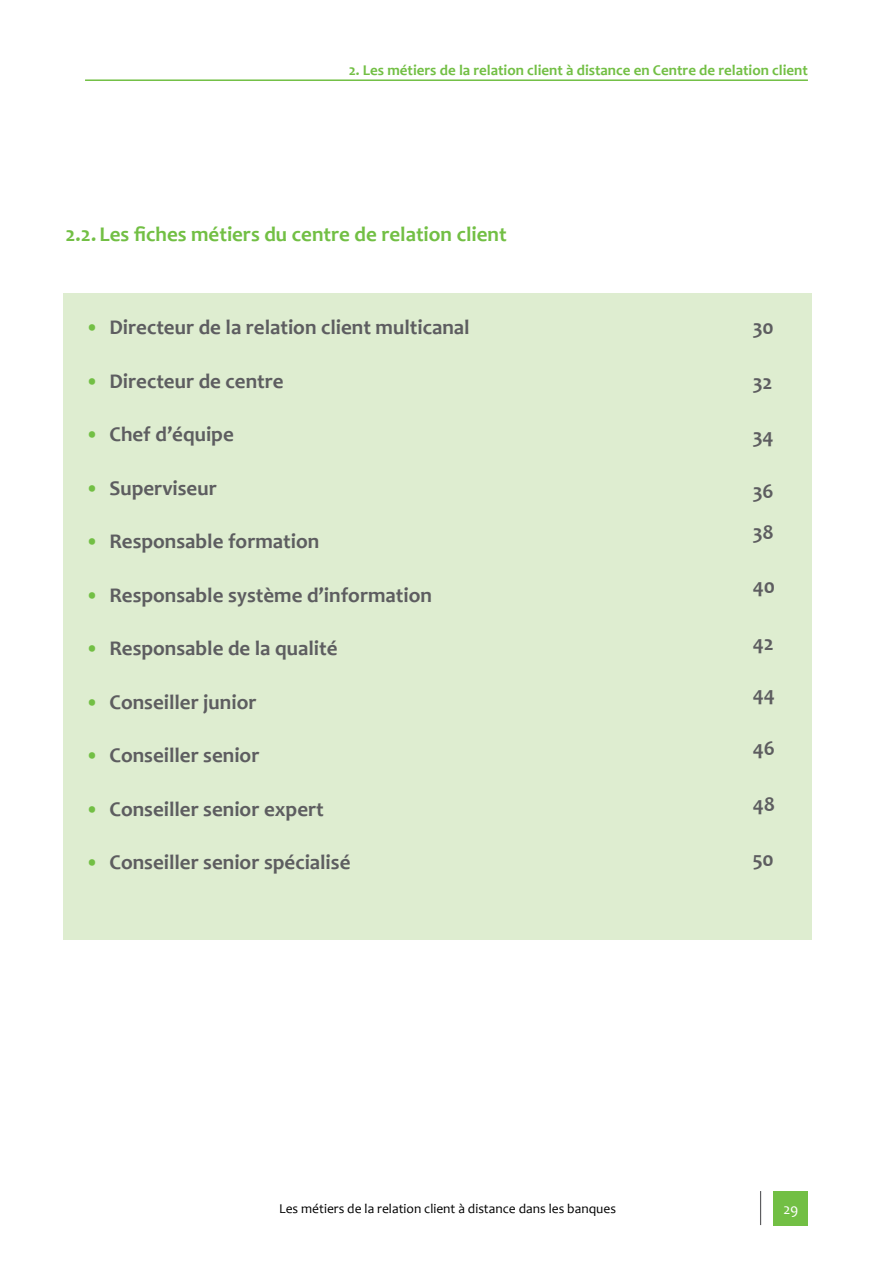
<style>
.page{position:relative;width:893px;height:1263px;background:#fff}
.page>*{position:absolute;margin:0;border:0;box-sizing:border-box;transform-origin:0 0}
.t1{font:700 21px/41.1px "Candara";color:#5d5d60}
.t2{font:700 21px "Candara";color:#72bf44}
.t3{font:700 15px "Candara";color:#72bf44}
.t4{font:15px "Candara";color:#fff}
.t5{font:13.5px "Candara";color:#000}
.s1{color:#72bf44}
</style>
<div class="page">
<div style="left:774px;top:1191px;width:34px;height:34px;background:#72bf44"></div>
<hr style="left:760px;top:1191px;width:1px;height:34px;background:#5d5d60">
<div style="left:64px;top:293px;width:748px;height:647px;background:#deedd0"></div>
<hr style="left:85px;top:79px;width:723px;height:2px;background:#72bf44">
<p class="t3" style="left:349px;top:61px;width:461px">2. Les métiers de la relation client à distance en Centre de relation client</p>
<p class="t2" style="left:66px;top:221px;width:442px">2.2. Les fiches métiers du centre de relation client</p>
<p class="t1" style="left:85px;top:306px;width:386px"><span class="s1">•</span> Directeur de la relation client multicanal</p>
<p class="t1" style="left:85px;top:360px;width:200px"><span class="s1">•</span> Directeur de centre</p>
<p class="t1" style="left:85px;top:414px;width:150px"><span class="s1">•</span> Chef d’équipe</p>
<p class="t1" style="left:85px;top:467px;width:133px"><span class="s1">•</span> Superviseur</p>
<p class="t1" style="left:85px;top:521px;width:236px"><span class="s1">•</span> Responsable formation</p>
<p class="t1" style="left:85px;top:574px;width:348px"><span class="s1">•</span> Responsable système d’information</p>
<p class="t1" style="left:85px;top:628px;width:254px"><span class="s1">•</span> Responsable de la qualité</p>
<p class="t1" style="left:85px;top:681px;width:173px"><span class="s1">•</span> Conseiller junior</p>
<p class="t1" style="left:85px;top:735px;width:176px"><span class="s1">•</span> Conseiller senior</p>
<p class="t1" style="left:85px;top:788px;width:240px"><span class="s1">•</span> Conseiller senior expert</p>
<p class="t1" style="left:85px;top:842px;width:267px"><span class="s1">•</span> Conseiller senior spécialisé</p>
<p class="t1" style="left:753px;top:307px;width:23px">30</p>
<p class="t1" style="left:753px;top:361px;width:21px">32</p>
<p class="t1" style="left:753px;top:416px;width:23px">34</p>
<p class="t1" style="left:753px;top:470px;width:23px">36<br>38</p>
<p class="t1" style="left:753px;top:566px;width:24px">40</p>
<p class="t1" style="left:753px;top:622px;width:23px">42</p>
<p class="t1" style="left:753px;top:674px;width:24px">44</p>
<p class="t1" style="left:753px;top:728px;width:24px">46</p>
<p class="t1" style="left:753px;top:783px;width:24px">48</p>
<p class="t1" style="left:753px;top:838px;width:23px">50</p>
<p class="t5" style="left:279px;top:1200px;width:338px">Les métiers de la relation client à distance dans les banques</p>
<p class="t4" style="left:783px;top:1199px;width:17px">29</p>
</div>
